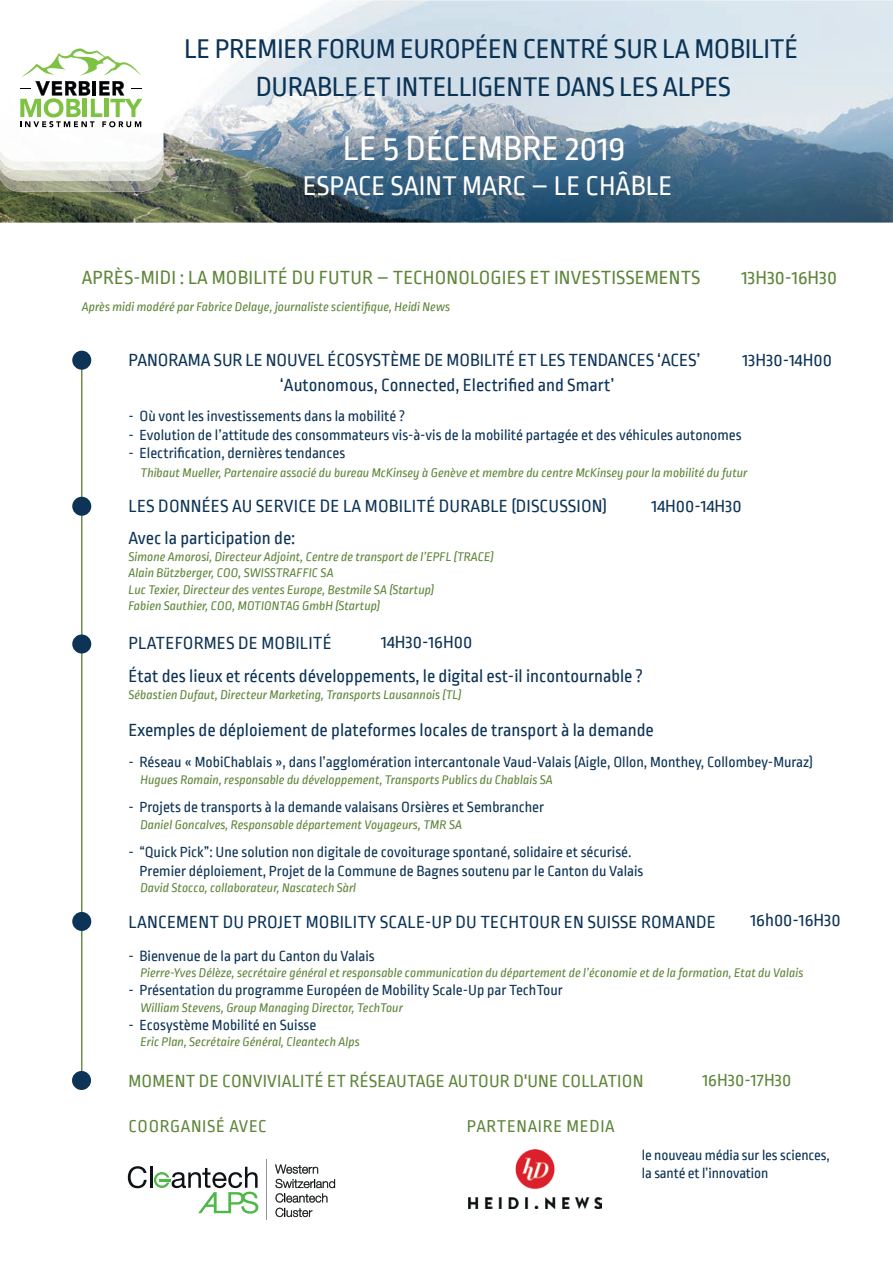
<style>
.page{position:relative;width:893px;height:1263px;background:#fff}
.page>*{position:absolute;margin:0;border:0;box-sizing:border-box;transform-origin:0 0}
.t1{font:36px "Ropa Sans";color:#fff}
.t2{font:28.5px/37.5px "Ropa Sans";letter-spacing:-.01em;color:#0b3355;text-align:center}
.t3{font:28.5px "Ropa Sans";color:#fff}
.t4{font:20.1px "Ropa Sans";letter-spacing:.01em;color:#5e8539}
.t5{font:18.45px/32.1px "Ropa Sans";color:#0d3356}
.t6{font:18.45px "Ropa Sans";letter-spacing:.01em;color:#5e8539}
.t7{font:18px "Ropa Sans";letter-spacing:.04em;color:#5e8539}
.t8{font:15.45px/18.5px "Ropa Sans";color:#0d3356}
.t9{font:15px/18px "Ropa Sans";letter-spacing:-.005em;color:#0d3356}
.t10{font:italic 13.2px/16.5px "Ropa Sans";color:#5e8539}
</style>
<div class="page">
<hr style="left:81px;top:360px;width:1px;height:726px;background:#5e8539">
<div style="left:72px;top:351px;width:19px;height:19px;background:#0d3356;border-radius:50%"></div>
<div style="left:72px;top:497px;width:19px;height:19px;background:#0d3356;border-radius:50%"></div>
<div style="left:72px;top:634px;width:19px;height:19px;background:#0d3356;border-radius:50%"></div>
<div style="left:72px;top:912px;width:19px;height:19px;background:#0d3356;border-radius:50%"></div>
<div style="left:72px;top:1071px;width:19px;height:19px;background:#0d3356;border-radius:50%"></div>
<img style="left:468px;top:1150px;width:133px;height:58px">
<img style="left:0;top:0;width:893px;height:223px">
<hr style="left:266px;top:1159px;width:1px;height:61px;background:#929595">
<svg style="left:128px;top:1166px;width:19px;height:22px"></svg>
<hr style="left:150px;top:1167px;width:2px;height:21px;background:#0f1214">
<svg style="left:154px;top:1167px;width:104px;height:47px"></svg>
<svg style="left:275px;top:1164px;width:60px;height:53px"></svg>
<img style="left:0;top:181px;width:163px;height:11px">
<img style="left:0;top:170px;width:163px;height:11px">
<img style="left:0;top:161px;width:163px;height:9px">
<img style="left:0;top:0;width:163px;height:161px">
<svg style="left:20px;top:48px;width:122px;height:79px"></svg>
<h2 class="t2" style="left:184px;top:30px;width:616px">LE PREMIER FORUM EUROPÉEN CENTRÉ SUR LA MOBILITÉ<br>DURABLE ET INTELLIGENTE DANS LES ALPES</h2>
<h1 class="t1" style="left:343px;top:129px;width:284px">LE 5 DÉCEMBRE 2019</h1>
<h2 class="t3" style="left:303px;top:170px;width:371px">ESPACE SAINT MARC – LE CHÂBLE</h2>
<h3 class="t4" style="left:82px;top:267px;width:620px">APRÈS-MIDI : LA MOBILITÉ DU FUTUR – TECHONOLOGIES ET INVESTISSEMENTS</h3>
<p class="t10" style="left:82px;top:298px;width:370px">Après midi modéré par Fabrice Delaye, journaliste scientifique, Heidi News</p>
<h3 class="t5" style="left:129px;top:344px;width:573px">PANORAMA SUR LE NOUVEL ÉCOSYSTÈME DE MOBILITÉ ET LES TENDANCES ‘ACES’</h3>
<h3 class="t5" style="left:280px;top:369px;width:336px">‘Autonomous, Connected, Electrified and Smart’</h3>
<h3 class="t4" style="left:741px;top:267px;width:97px">13H30-16H30</h3>
<h3 class="t5" style="left:742px;top:344px;width:91px">13H30-14H00</h3>
<p class="t8" style="left:129px;top:407px;width:278px">- Où vont les investissements dans la mobilité ?</p>
<p class="t8" style="left:129px;top:426px;width:615px">- Evolution de l’attitude des consommateurs vis-à-vis de la mobilité partagée et des véhicules autonomes</p>
<p class="t8" style="left:129px;top:444px;width:218px">- Electrification, dernières tendances</p>
<p class="t10" style="left:140px;top:464px;width:609px">Thibaut Mueller, Partenaire associé du bureau McKinsey à Genève et membre du centre McKinsey pour la mobilité du futur</p>
<h3 class="t5" style="left:129px;top:490px;width:480px">LES DONNÉES AU SERVICE DE LA MOBILITÉ DURABLE (DISCUSSION)<br>Avec la participation de:</h3>
<p class="t10" style="left:129px;top:548px;width:367px">Simone Amorosi, Directeur Adjoint, Centre de transport de l’EPFL (TRACE)<br>Alain Bützberger, COO, SWISSTRAFFIC SA<br>Luc Texier, Directeur des ventes Europe, Bestmile SA (Startup)<br>Fabien Sauthier, COO, MOTIONTAG GmbH (Startup)</p>
<h3 class="t5" style="left:129px;top:627px;width:516px;line-height:33px">PLATEFORMES DE MOBILITÉ<br>État des lieux et récents développements, le digital est-il incontournable ?</h3>
<p class="t10" style="left:129px;top:686px;width:335px">Sébastien Dufaut, Directeur Marketing, Transports Lausannois (TL)</p>
<h3 class="t5" style="left:129px;top:714px;width:527px">Exemples de déploiement de plateformes locales de transport à la demande</h3>
<p class="t8" style="left:129px;top:753px;width:686px">- Réseau « MobiChablais », dans l’agglomération intercantonale Vaud-Valais (Aigle, Ollon, Monthey, Collombey-Muraz)</p>
<p class="t10" style="left:140px;top:771px;width:414px">Hugues Romain, responsable du développement, Transports Publics du Chablais SA</p>
<p class="t8" style="left:129px;top:798px;width:417px">- Projets de transports à la demande valaisans Orsières et Sembrancher</p>
<p class="t10" style="left:140px;top:816px;width:323px">Daniel Goncalves, Responsable département Voyageurs, TMR SA</p>
<p class="t8" style="left:140px;top:843px;width:505px;text-indent:-11px">- “Quick Pick”: Une solution non digitale de covoiturage spontané, solidaire et sécurisé.<br>Premier déploiement, Projet de la Commune de Bagnes soutenu par le Canton du Valais</p>
<p class="t10" style="left:140px;top:879px;width:217px">David Stocco, collaborateur, Nascatech Sàrl</p>
<h3 class="t5" style="left:129px;top:906px;width:589px">LANCEMENT DU PROJET MOBILITY SCALE-UP DU TECHTOUR EN SUISSE ROMANDE</h3>
<p class="t8" style="left:129px;top:946px;width:248px">- Bienvenue de la part du Canton du Valais</p>
<p class="t10" style="left:140px;top:964px;width:664px">Pierre-Yves Délèze, secrétaire général et responsable communication du département de l’économie et de la formation, Etat du Valais</p>
<p class="t8" style="left:129px;top:981px;width:436px">- Présentation du programme Européen de Mobility Scale-Up par TechTour</p>
<p class="t10" style="left:140px;top:999px;width:264px">William Stevens, Group Managing Director, TechTour</p>
<p class="t8" style="left:129px;top:1016px;width:189px">- Ecosystème Mobilité en Suisse</p>
<p class="t10" style="left:140px;top:1034px;width:221px">Eric Plan, Secrétaire Général, Cleantech Alps</p>
<h3 class="t6" style="left:129px;top:1071px;width:516px">MOMENT DE CONVIVIALITÉ ET RÉSEAUTAGE AUTOUR D'UNE COLLATION</h3>
<h3 class="t5" style="left:652px;top:490px;width:92px">14H00-14H30</h3>
<h3 class="t5" style="left:381px;top:626px;width:93px">14H30-16H00</h3>
<h3 class="t5" style="left:750px;top:904px;width:92px">16h00-16H30</h3>
<h3 class="t6" style="left:702px;top:1070px;width:90px">16H30-17H30</h3>
<h3 class="t7" style="left:128px;top:1116px;width:140px">COORGANISÉ AVEC</h3>
<h3 class="t7" style="left:467px;top:1116px;width:149px">PARTENAIRE MEDIA</h3>
<p class="t9" style="left:642px;top:1146px;width:189px">le nouveau média sur les sciences, la santé et l’innovation</p>
</div>
